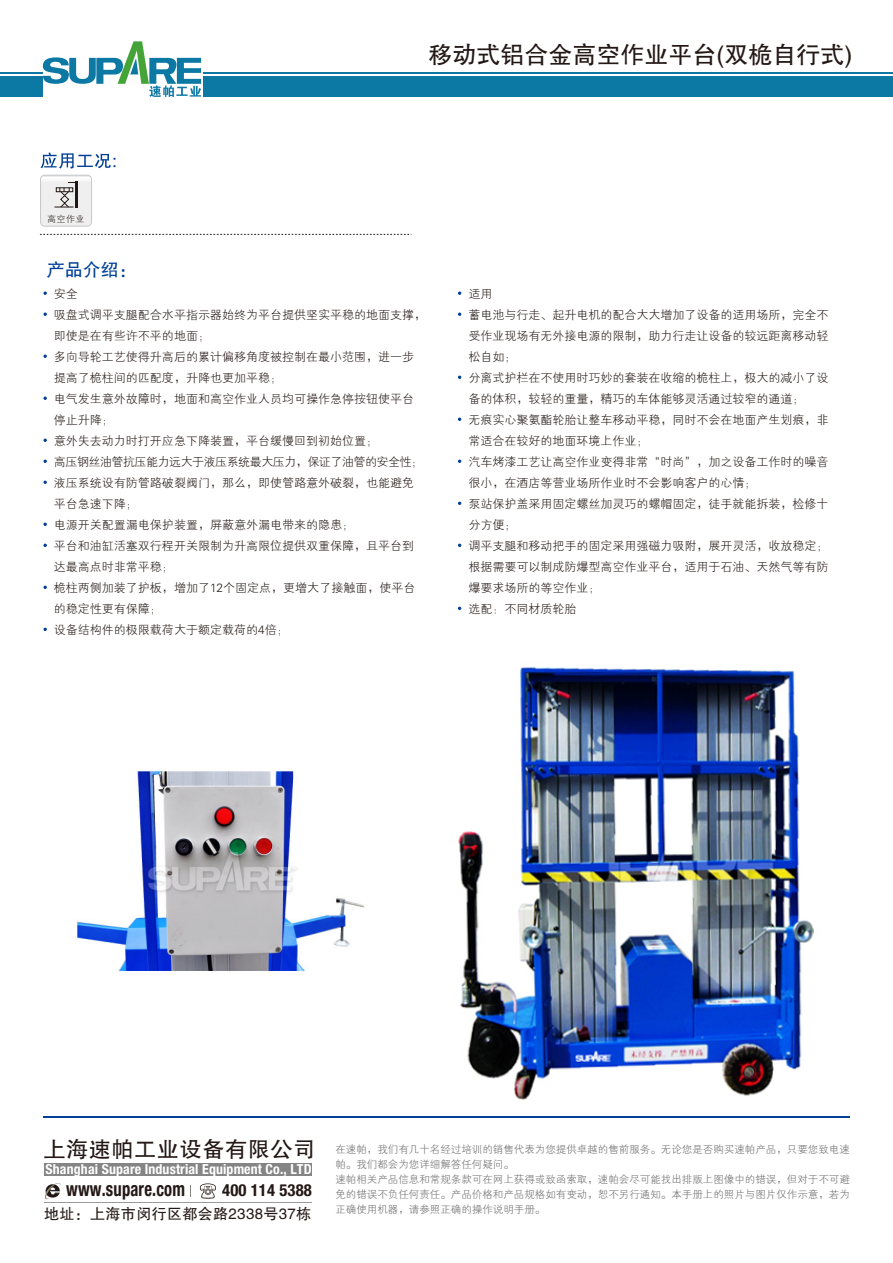
<style>
.page{position:relative;width:893px;height:1263px;background:#fff}
.page>*{position:absolute;margin:0;border:0;box-sizing:border-box;transform-origin:0 0}
.t1{font:24px "FZHTJW GB1 0";color:#231815}
.t2{font:22.2px "FZHTJW GB1 0";letter-spacing:.025em;color:#231815}
.t3{font:700 condensed 19.95px "Helvetica Neue LT Pro";letter-spacing:.01em;color:#231815;scale:.83 1}
.t4{font:18px "FZHTJW GB1 0";color:#004097}
.t5{font:700 condensed 16.65px "Helvetica Neue LT Pro";letter-spacing:.01em;color:#231815}
.t6{font:15px "FZHTJW GB1 0";letter-spacing:.025em;color:#231815}
.t7{font:700 condensed 13.8px "Helvetica Neue LT Pro";letter-spacing:.01em;color:#fff}
.t8{font:12px/21px "FZXH1 JW GB1 0";color:#231815}
.t9{font:10.5px/15px "FZXH1 JW GB1 0";color:#6d6c6c}
.t10{font:9px "FZXH1 JW GB1 0";color:#231815}
</style>
<div class="page">
<svg style="left:42px;top:41px;width:159px;height:56px"></svg>
<div style="left:203px;top:77px;width:690px;height:20px;background:#0c79a5"></div>
<hr style="left:203px;top:72px;width:690px;height:1px;background:#0c79a5">
<div style="left:0;top:77px;width:43px;height:20px;background:#0c79a5"></div>
<hr style="left:0;top:72px;width:43px;height:1px;background:#0c79a5">
<div style="left:45px;top:1163px;width:267px;height:12px;background:#858586"></div>
<hr style="left:45px;top:1202px;width:267px;height:1px;background:#9a9b9c">
<svg style="left:190px;top:1185px;width:1px;height:12px"></svg>
<svg style="left:199px;top:1183px;width:17px;height:16px"></svg>
<svg style="left:45px;top:1183px;width:16px;height:17px"></svg>
<hr style="left:43px;top:1117px;width:807px;height:1px;background:#004098">
<svg style="left:43px;top:291px;width:4px;height:4px"></svg>
<svg style="left:43px;top:312px;width:4px;height:4px"></svg>
<svg style="left:43px;top:481px;width:4px;height:3px"></svg>
<svg style="left:43px;top:354px;width:4px;height:4px"></svg>
<svg style="left:43px;top:397px;width:4px;height:3px"></svg>
<svg style="left:43px;top:439px;width:4px;height:3px"></svg>
<svg style="left:43px;top:460px;width:4px;height:3px"></svg>
<svg style="left:43px;top:523px;width:4px;height:3px"></svg>
<svg style="left:43px;top:544px;width:4px;height:3px"></svg>
<svg style="left:43px;top:586px;width:4px;height:3px"></svg>
<svg style="left:43px;top:628px;width:4px;height:3px"></svg>
<svg style="left:458px;top:312px;width:3px;height:4px"></svg>
<svg style="left:458px;top:291px;width:3px;height:4px"></svg>
<svg style="left:41px;top:175px;width:51px;height:51px"></svg>
<svg style="left:40px;top:153px;width:75px;height:16px"></svg>
<svg style="left:40px;top:234px;width:371px;height:1px"></svg>
<img style="left:458px;top:667px;width:356px;height:433px">
<img style="left:76px;top:771px;width:288px;height:202px">
<p class="t10" style="left:47px;top:214px;width:39px">高空作业</p>
<h3 class="t4" style="left:47px;top:260px;width:91px">产品介绍：</h3>
<h1 class="t1" style="left:429px;top:41px;width:425px">移动式铝合金高空作业平台(双桅自行式)</h1>
<p class="t8" style="left:54px;top:283px;width:374px">安全<br>吸盘式调平支腿配合水平指示器始终为平台提供坚实平稳的地面支撑，即使是在有些许不平的地面；<br>多向导轮工艺使得升高后的累计偏移角度被控制在最小范围，进一步提高了桅柱间的匹配度，升降也更加平稳；<br>电气发生意外故障时，地面和高空作业人员均可操作急停按钮使平台停止升降；<br>意外失去动力时打开应急下降装置，平台缓慢回到初始位置；<br>高压钢丝油管抗压能力远大于液压系统最大压力，保证了油管的安全性；液压系统设有防管路破裂阀门，那么，即使管路意外破裂，也能避免平台急速下降；<br>电源开关配置漏电保护装置，屏蔽意外漏电带来的隐患；<br>平台和油缸活塞双行程开关限制为升高限位提供双重保障，且平台到达最高点时非常平稳；<br>桅柱两侧加装了护板，增加了12个固定点，更增大了接触面，使平台的稳定性更有保障；<br>设备结构件的极限载荷大于额定载荷的4倍；</p>
<p class="t8" style="left:468px;top:283px;width:361px">适用<br>蓄电池与行走、起升电机的配合大大增加了设备的适用场所，完全不受作业现场有无外接电源的限制，助力行走让设备的较远距离移动轻松自如；<br>分离式护栏在不使用时巧妙的套装在收缩的桅柱上，极大的减小了设备的体积，较轻的重量，精巧的车体能够灵活通过较窄的通道；<br>无痕实心聚氨酯轮胎让整车移动平稳，同时不会在地面产生划痕，非常适合在较好的地面环境上作业；<br>汽车烤漆工艺让高空作业变得非常“时尚”，加之设备工作时的噪音很小，在酒店等营业场所作业时不会影响客户的心情；<br>泵站保护盖采用固定螺丝加灵巧的螺帽固定，徒手就能拆装，检修十分方便；<br>调平支腿和移动把手的固定采用强磁力吸附，展开灵活，收放稳定；根据需要可以制成防爆型高空作业平台，适用于石油、天然气等有防爆要求场所的等空作业；<br>选配：不同材质轮胎</p>
<h2 class="t2" style="left:43px;top:1137px;width:274px">上海速帕工业设备有限公司</h2>
<p class="t7" style="left:46px;top:1160px;width:268px">Shanghai Supare Industrial Equipment Co., LTD</p>
<h3 class="t3" style="left:66px;top:1177px;width:145px">www.supare.com</h3>
<h3 class="t5" style="left:222px;top:1180px;width:91px">400 114 5388</h3>
<p class="t6" style="left:44px;top:1206px;width:269px">地址：上海市闵行区都会路2338号37栋</p>
<p class="t9" style="left:335px;top:1142px;width:516px">在速帕，我们有几十名经过培训的销售代表为您提供卓越的售前服务。无论您是否购买速帕产品，只要您致电速帕。我们都会为您详细解答任何疑问。<br>速帕相关产品信息和常规条款可在网上获得或致函索取，速帕会尽可能找出排版上图像中的错误，但对于不可避免的错误不负任何责任。产品价格和产品规格如有变动，恕不另行通知。本手册上的照片与图片仅作示意，若为正确使用机器，请参照正确的操作说明手册。</p>
</div>
